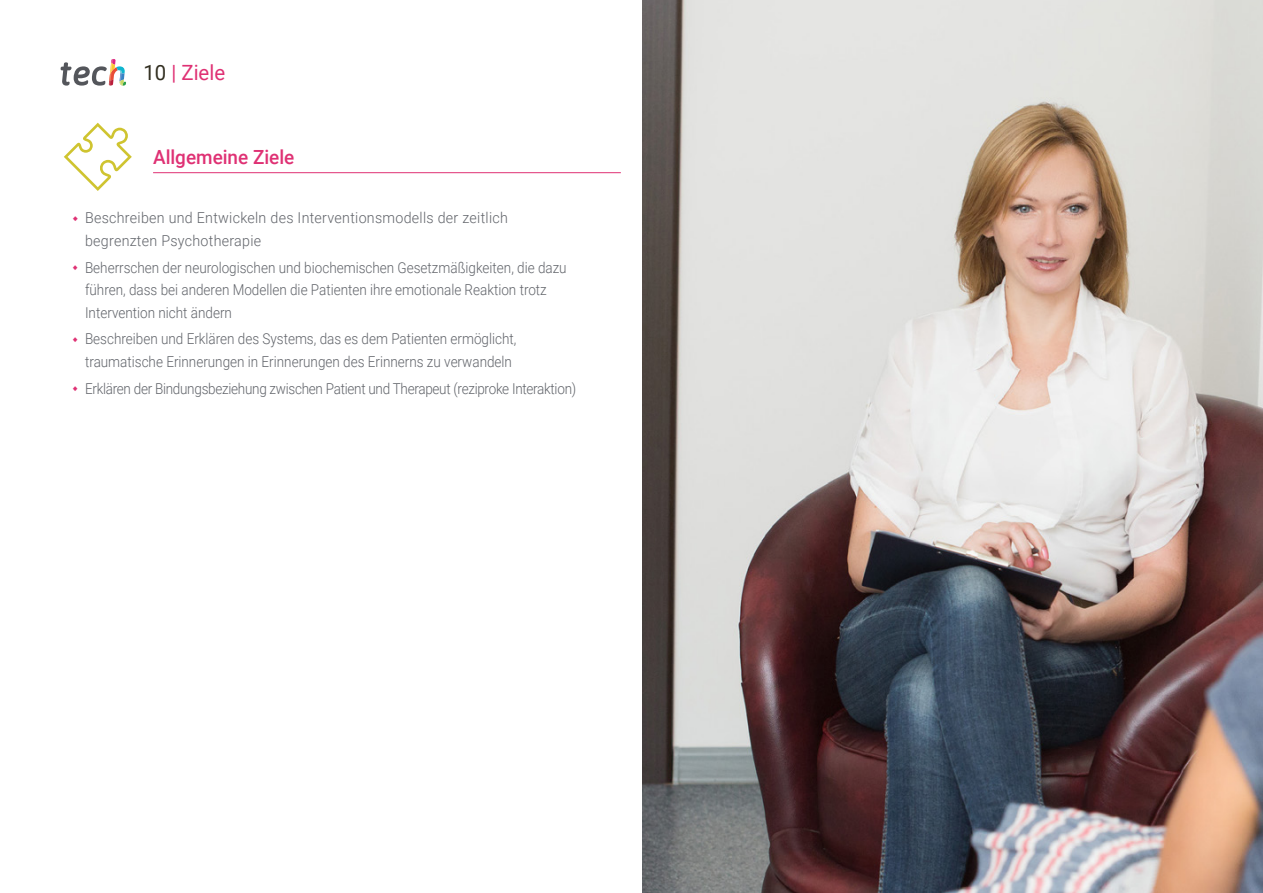
<style>
.page{position:relative;width:1263px;height:893px;background:#fff}
.page>*{position:absolute;margin:0;border:0;box-sizing:border-box;transform-origin:0 0}
.t1{font:21px "Roboto";color:#df3174}
.t2{font:500 19.5px "Roboto";color:#df3174}
.t3{font:300 15px/22.5px "Roboto";color:#61646a;scale:.9 1}
.t4{font:300 15px/22.5px "Roboto";letter-spacing:.02em;color:#61646a;scale:.95 1}
.t5{font:300 15px "Roboto";letter-spacing:-.02em;color:#61646a;scale:.9 1}
.s1{color:#312e20}
</style>
<div class="page">
<hr style="left:153px;top:172px;width:468px;height:1px;background:#df3174">
<svg style="left:64px;top:123px;width:68px;height:68px"></svg>
<img style="left:642px;top:0;width:621px;height:893px">
<svg style="left:61px;top:59px;width:65px;height:27px"></svg>
<h1 class="t1" style="left:144px;top:57px;width:83px"><span class="s1">10</span> | Ziele</h1>
<h2 class="t2" style="left:153px;top:144px;width:143px">Allgemeine Ziele</h2>
<p class="t4" style="left:85px;top:206px;width:447px">Beschreiben und Entwickeln des Interventionsmodells der zeitlich begrenzten Psychotherapie</p>
<p class="t3" style="left:85px;top:255px;width:537px">Beherrschen der neurologischen und biochemischen Gesetzmäßigkeiten, die dazu führen, dass bei anderen Modellen die Patienten ihre emotionale Reaktion trotz<br>Intervention nicht ändern</p>
<p class="t3" style="left:85px;top:327px;width:481px">Beschreiben und Erklären des Systems, das es dem Patienten ermöglicht, traumatische Erinnerungen in Erinnerungen des Erinnerns zu verwandeln</p>
<p class="t5" style="left:85px;top:378px;width:547px">Erklären der Bindungsbeziehung zwischen Patient und Therapeut (reziproke Interaktion)</p>
</div>
